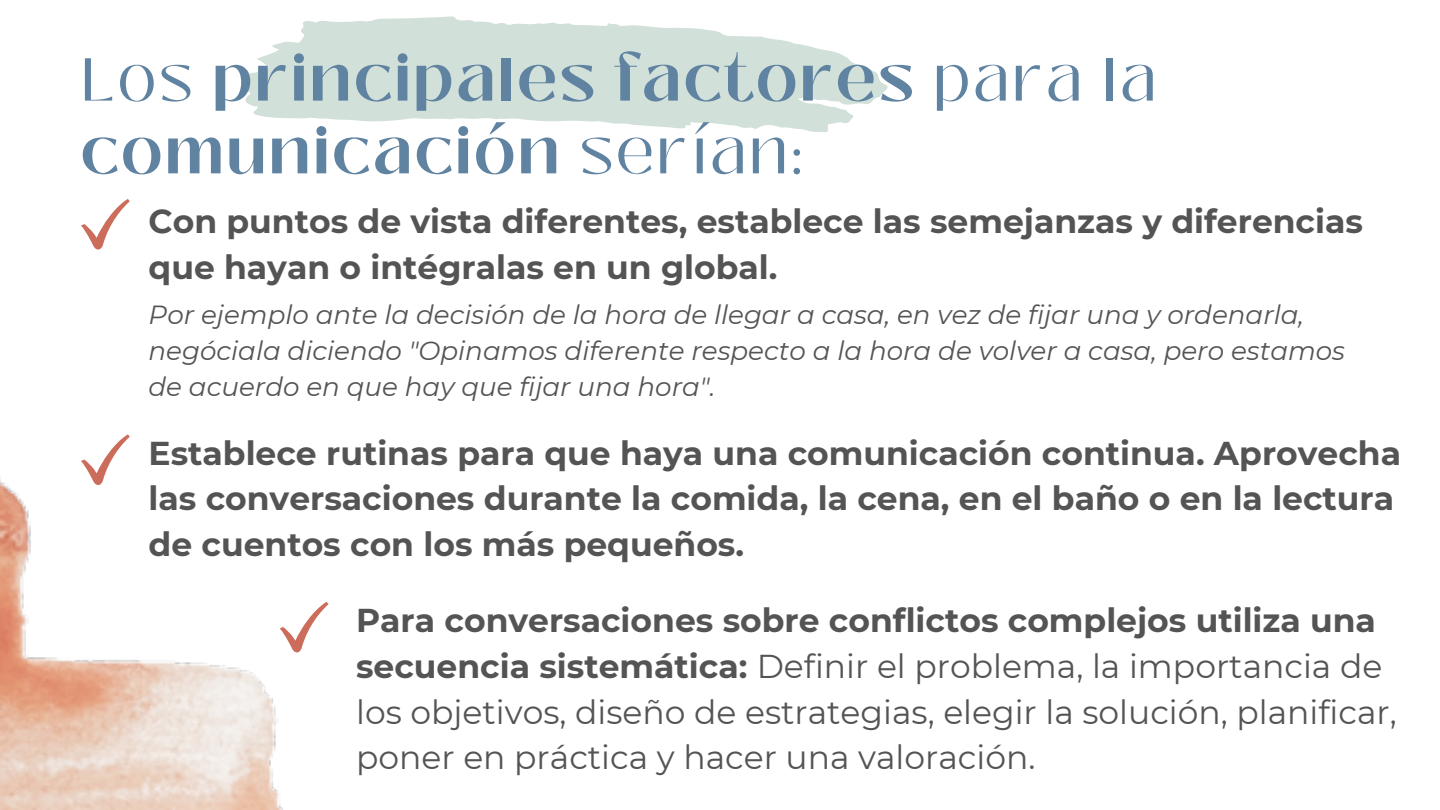
<style>
.page{position:relative;width:1440px;height:810px;background:#fff}
.page>*{position:absolute;margin:0;border:0;box-sizing:border-box;transform-origin:0 0}
.t1{font:700 60.3px/72.8px "Black Mango";letter-spacing:.055em;color:#6083a2}
.t2{font:700 33px/45.8px "Montserrat";color:#545454}
.t3{font:33px/45.8px "Montserrat";color:#545454}
.t4{font:italic 26.2px/36px "Montserrat";color:#545454}
.s1{font-weight:400}
.s2{font-weight:700}
</style>
<div class="page">
<svg style="left:81px;top:199px;width:49px;height:51px"></svg>
<img style="left:0;top:434px;width:329px;height:376px">
<svg style="left:243px;top:16px;width:645px;height:116px;fill:#d1e0d9"></svg>
<h1 class="t1" style="left:81px;top:44px;width:1077px"><span class="s1">Los</span> principales factores <span class="s1">para la </span>comunicación <span class="s1">serían:</span></h1>
<p class="t2" style="left:149px;top:199px;width:1216px">Con puntos de vista diferentes, establece las semejanzas y diferencias que hayan o intégralas en un global.</p>
<p class="t4" style="left:149px;top:296px;width:1198px">Por ejemplo ante la decisión de la hora de llegar a casa, en vez de fijar una y ordenarla, negóciala diciendo "Opinamos diferente respecto a la hora de volver a casa, pero estamos de acuerdo en que hay que fijar una hora".</p>
<p class="t2" style="left:149px;top:430px;width:1254px">Establece rutinas para que haya una comunicación continua. Aprovecha las conversaciones durante la comida, la cena, en el baño o en la lectura de cuentos con los más pequeños.</p>
<p class="t3" style="left:356px;top:597px;width:1042px"><span class="s2">Para conversaciones sobre conflictos complejos utiliza una secuencia sistemática:</span> Definir el problema, la importancia de los objetivos, diseño de estrategias, elegir la solución, planificar, poner en práctica y hacer una valoración.</p>
</div>
